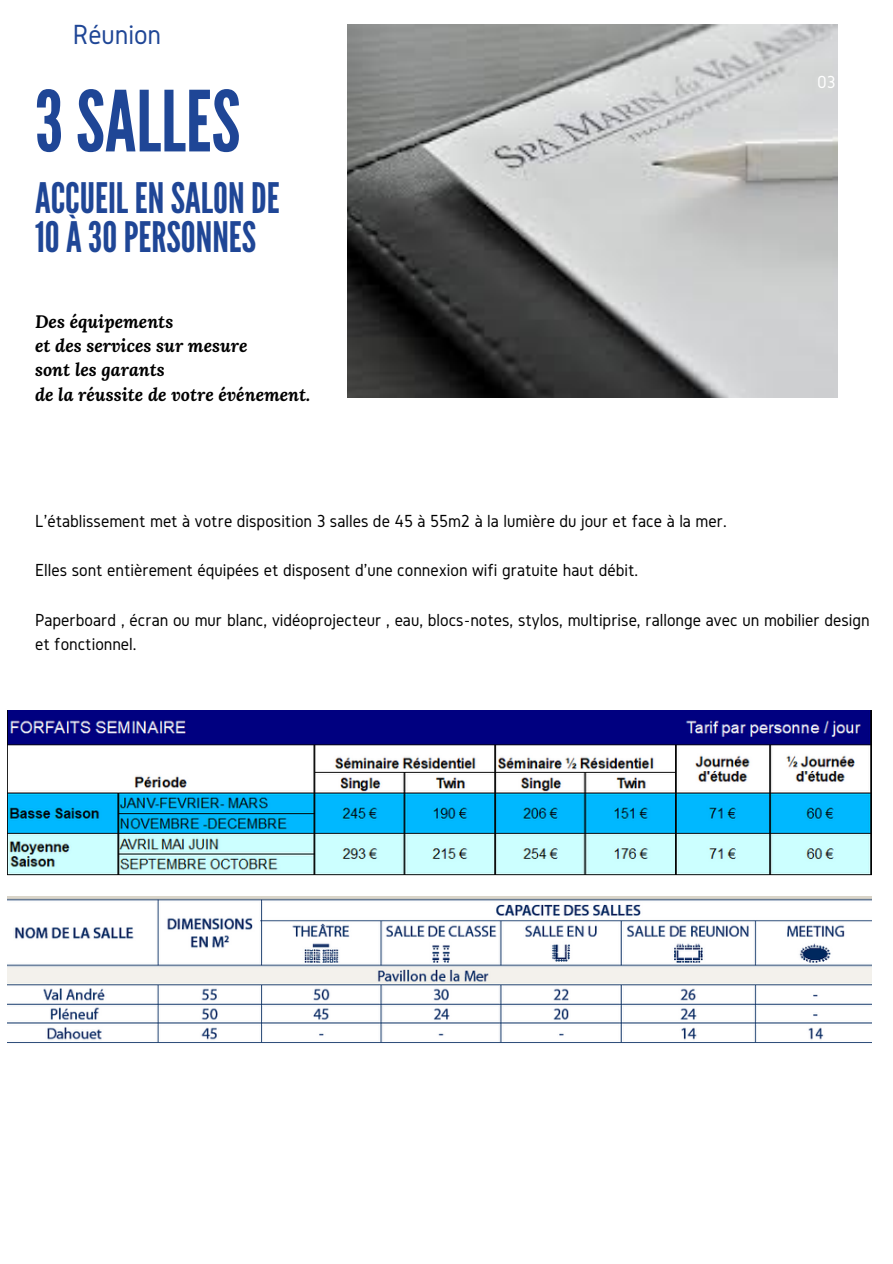
<style>
.page{position:relative;width:893px;height:1264px;background:#fff}
.page>*{position:absolute;margin:0;border:0;box-sizing:border-box;transform-origin:0 0}
.t1{font:83.85px "League Gothic";color:#1f4696}
.t2{font:42px/39.3px "League Gothic";color:#1f4696}
.t3{font:28.8px "Gidole";color:#1f4696}
.t4{font:18.15px/24.8px "Gidole";color:#000}
.t5{font:18.15px "Gidole";color:#fff}
.t6{font:italic 700 18px/24.5px "Lora";color:#000}
</style>
<div class="page">
<img style="left:347px;top:25px;width:490px;height:373px">
<img style="left:7px;top:896px;width:864px;height:147px">
<img style="left:7px;top:710px;width:864px;height:165px">
<h3 class="t3" style="left:73px;top:19px;width:90px">Réunion</h3>
<h1 class="t1" style="left:35px;top:73px;width:207px">3SALLES</h1>
<h2 class="t2" style="left:35px;top:179px;width:246px">ACCUEIL ENSALONDE<br>10À30PERSONNES</h2>
<p class="t6" style="left:35px;top:308px;width:277px">Des équipements<br>et des services sur mesure<br>sont les garants<br>de la réussite de votre événement.</p>
<p class="t5" style="left:817px;top:72px;width:20px">03</p>
<p class="t4" style="left:35px;top:508px;width:693px">L'établissement met à votre disposition 3 salles de 45 à 55m2 à la lumière du jour et face à la mer.</p>
<p class="t4" style="left:35px;top:557px;width:604px">Elles sont entièrement équipées et disposent d'une connexion wifi gratuite haut débit.</p>
<p class="t4" style="left:35px;top:607px;width:836px">Paperboard , écran ou mur blanc, vidéoprojecteur , eau, blocs-notes, stylos, multiprise, rallonge avec un mobilier design et fonctionnel.</p>
</div>
